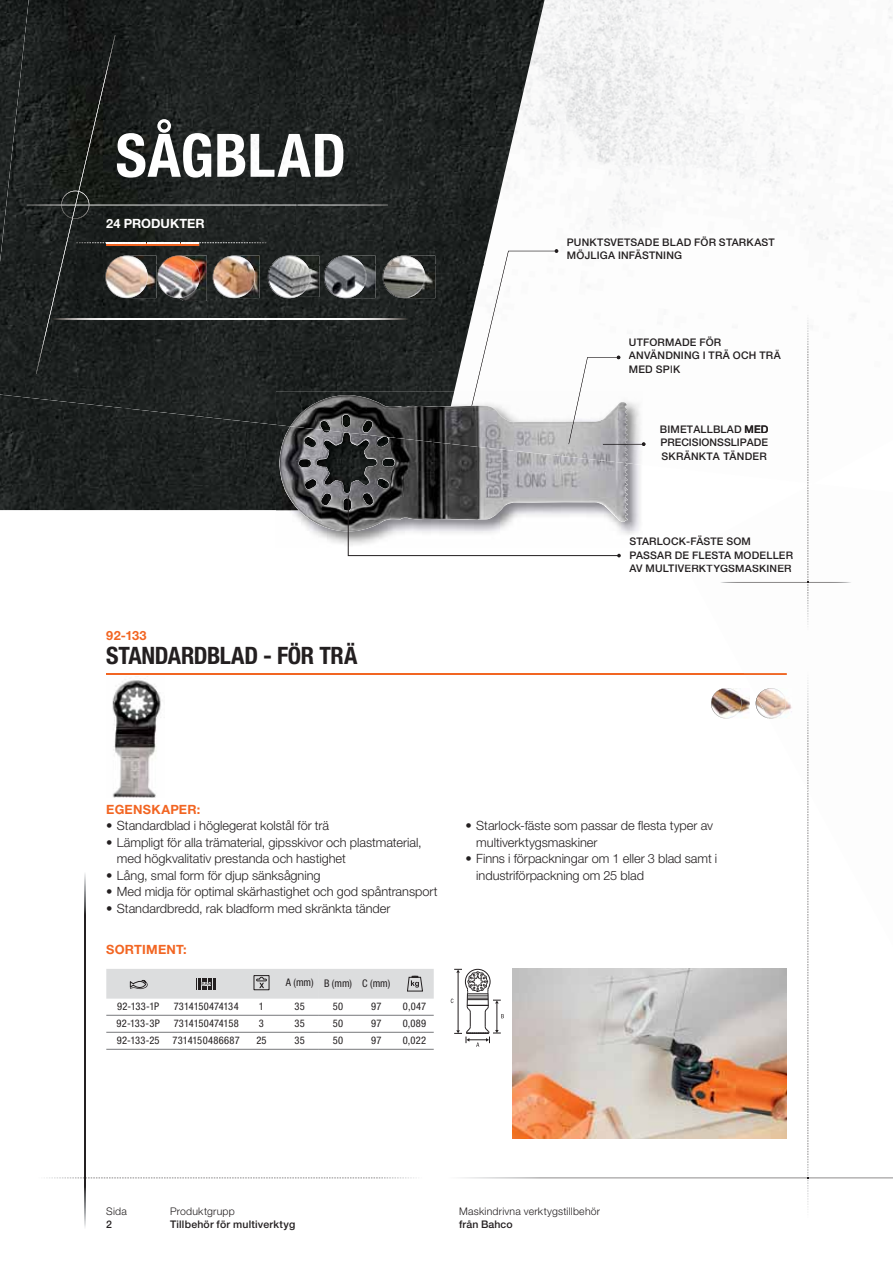
<style>
.page{position:relative;width:893px;height:1263px;background:#fff}
.page>*{position:absolute;margin:0;border:0;box-sizing:border-box;transform-origin:0 0}
.t1{font:700 condensed 24px "Helvetica Neue LT Std";letter-spacing:-.015em;color:#231f20}
.t2{font:300 12.75px/16.5px "Helvetica Neue LT Std";color:#231f20}
.t3{font:700 12.75px "Helvetica Neue LT Std";letter-spacing:.02em;color:#f26522}
.t4{font:700 12.75px "Helvetica Neue LT Std";letter-spacing:.005em;color:#fff}
.t5{font:500 10.5px/13.5px "Helvetica Neue LT Std";letter-spacing:.02em;color:#231f20}
.t6{font:condensed 10.5px "Helvetica Neue LT Std";letter-spacing:.02em;color:#231f20}
.t7{font:300 10.5px "Helvetica Neue LT Std";letter-spacing:.02em;color:#231f20}
.t8{font:condensed 10.5px "Helvetica Neue LT Std";letter-spacing:-.01em;color:#231f20}
</style>
<div class="page">
<img style="left:0;top:425px;width:276px;height:85px">
<hr style="left:106px;top:1015px;width:213px;height:1px;background:#77787b">
<hr style="left:319px;top:1015px;width:115px;height:1px;background:#77787b">
<hr style="left:106px;top:1032px;width:213px;height:1px;background:#77787b">
<hr style="left:319px;top:1032px;width:115px;height:1px;background:#77787b">
<hr style="left:106px;top:1049px;width:213px;height:1px;background:#77787b">
<hr style="left:319px;top:1049px;width:115px;height:1px;background:#77787b">
<img style="left:85px;top:873px;width:1px;height:354px">
<img style="left:808px;top:1011px;width:1px;height:194px">
<hr style="left:106px;top:673px;width:681px;height:2px;background:#f26522">
<img style="left:112px;top:680px;width:49px;height:117px">
<img style="left:276px;top:465px;width:364px;height:79px">
<img style="left:276px;top:426px;width:3px;height:84px">
<svg style="left:630px;top:536px;width:10px;height:8px"></svg>
<img style="left:279px;top:426px;width:350px;height:105px">
<svg style="left:451px;top:968px;width:53px;height:79px"></svg>
<svg style="left:345px;top:495px;width:276px;height:62px"></svg>
<img style="left:512px;top:969px;width:275px;height:169px">
<svg style="left:106px;top:969px;width:328px;height:30px"></svg>
<img style="left:214px;top:1178px;width:200px;height:1px">
<img style="left:469px;top:1178px;width:424px;height:1px">
<img style="left:544px;top:0;width:294px;height:345px">
<img style="left:636px;top:416px;width:173px;height:68px">
<img style="left:0;top:0;width:544px;height:265px">
<img style="left:0;top:265px;width:471px;height:160px">
<img style="left:36px;top:35px;width:79px;height:339px">
<img style="left:808px;top:315px;width:1px;height:168px">
<img style="left:52px;top:319px;width:355px;height:1px">
<img style="left:383px;top:256px;width:42px;height:42px">
<img style="left:383px;top:256px;width:41px;height:41px">
<img style="left:27px;top:205px;width:361px;height:1px">
<img style="left:106px;top:244px;width:93px;height:2px">
<img style="left:198px;top:243px;width:68px;height:1px">
<svg style="left:76px;top:243px;width:122px;height:1px"></svg>
<img style="left:61px;top:206px;width:28px;height:13px">
<img style="left:63px;top:191px;width:26px;height:7px">
<svg style="left:61px;top:198px;width:28px;height:8px"></svg>
<img style="left:148px;top:256px;width:9px;height:42px">
<img style="left:105px;top:256px;width:43px;height:42px">
<img style="left:105px;top:277px;width:22px;height:21px">
<svg style="left:471px;top:249px;width:87px;height:143px"></svg>
<img style="left:255px;top:256px;width:5px;height:42px">
<img style="left:213px;top:256px;width:42px;height:42px">
<img style="left:178px;top:256px;width:29px;height:45px">
<img style="left:158px;top:256px;width:42px;height:42px">
<img style="left:157px;top:279px;width:19px;height:19px">
<img style="left:157px;top:256px;width:20px;height:19px">
<img style="left:310px;top:256px;width:9px;height:41px">
<img style="left:268px;top:297px;width:28px;height:1px">
<img style="left:268px;top:256px;width:42px;height:41px">
<img style="left:324px;top:256px;width:42px;height:42px">
<img style="left:325px;top:256px;width:41px;height:41px">
<img style="left:574px;top:446px;width:69px;height:19px">
<img style="left:454px;top:392px;width:22px;height:3px">
<img style="left:276px;top:392px;width:178px;height:34px">
<img style="left:471px;top:392px;width:4px;height:3px">
<img style="left:290px;top:395px;width:339px;height:68px">
<svg style="left:568px;top:356px;width:77px;height:90px"></svg>
<img style="left:117px;top:119px;width:226px;height:59px">
<img style="left:107px;top:218px;width:97px;height:10px">
<img style="left:655px;top:426px;width:108px;height:7px">
<img style="left:655px;top:439px;width:102px;height:8px">
<img style="left:654px;top:451px;width:103px;height:10px">
<img style="left:568px;top:236px;width:207px;height:10px">
<img style="left:568px;top:250px;width:113px;height:9px">
<img style="left:630px;top:336px;width:91px;height:9px">
<img style="left:629px;top:356px;width:16px;height:3px">
<img style="left:630px;top:365px;width:15px;height:8px">
<img style="left:711px;top:484px;width:98px;height:463px">
<img style="left:808px;top:486px;width:1px;height:144px">
<img style="left:720px;top:582px;width:131px;height:1px">
<img style="left:808px;top:672px;width:1px;height:119px">
<img style="left:744px;top:673px;width:43px;height:2px">
<img style="left:757px;top:688px;width:14px;height:30px">
<img style="left:771px;top:688px;width:21px;height:30px">
<img style="left:711px;top:536px;width:40px;height:10px">
<img style="left:711px;top:551px;width:82px;height:8px">
<img style="left:711px;top:565px;width:80px;height:8px">
<p class="t4" style="left:106px;top:219px;width:100px">24 PRODUKTER</p>
<p class="t3" style="left:106px;top:631px;width:42px">92-133</p>
<h1 class="t1" style="left:106px;top:641px;width:253px">STANDARDBLAD - FÖR TRÄ</h1>
<p class="t5" style="left:567px;top:235px;width:209px">PUNKTSVETSADE BLAD FÖR STARKAST<br>MÖJLIGA INFÄSTNING</p>
<p class="t5" style="left:629px;top:335px;width:153px">UTFORMADE FÖR<br>ANVÄNDNING I TRÄ OCH TRÄ<br>MED SPIK</p>
<p class="t5" style="left:660px;top:422px;width:110px;text-align:justify">BIMETALLBLAD ME D PRECISIONSSLIPADE SKRÄNKTA TÄNDER</p>
<p class="t5" style="left:629px;top:535px;width:165px">STARLOCK-FÄSTE SOM<br>PASSAR DE FLESTA MODELLER<br>AV MULTIVERKTYGSMASKINER</p>
<p class="t3" style="left:106px;top:805px;width:96px">EGENSKAPER:</p>
<p class="t2" style="left:106px;top:819px;width:224px">• Standardblad i höglegerat kolstål för trä</p>
<p class="t2" style="left:117px;top:836px;width:306px;text-indent:-11px">• Lämpligt för alla trämaterial, gipsskivor och plastmaterial, med högkvalitativ prestanda och hastighet</p>
<p class="t2" style="left:106px;top:869px;width:216px">• Lång, smal form för djup sänksågning</p>
<p class="t2" style="left:106px;top:885px;width:333px">• Med midja för optimal skärhastighet och god spåntransport</p>
<p class="t2" style="left:106px;top:902px;width:286px">• Standardbredd, rak bladform med skränkta tänder</p>
<p class="t3" style="left:106px;top:945px;width:82px">SORTIMENT:</p>
<p class="t6" style="left:286px;top:977px;width:106px">A (mm) B (mm) C (mm)</p>
<p class="t6" style="left:117px;top:1000px;width:44px">92-133-1P</p>
<p class="t8" style="left:174px;top:1000px;width:67px">7314150474134</p>
<p class="t6" style="left:259px;top:1000px;width:7px">1</p>
<p class="t6" style="left:295px;top:1000px;width:12px">35</p>
<p class="t6" style="left:333px;top:1000px;width:12px">50</p>
<p class="t6" style="left:371px;top:1000px;width:12px">97</p>
<p class="t6" style="left:403px;top:1000px;width:25px">0,047</p>
<p class="t6" style="left:117px;top:1017px;width:45px">92-133-3P</p>
<p class="t8" style="left:174px;top:1017px;width:67px">7314150474158</p>
<p class="t6" style="left:259px;top:1017px;width:7px">3</p>
<p class="t6" style="left:295px;top:1017px;width:12px">35</p>
<p class="t6" style="left:333px;top:1017px;width:12px">50</p>
<p class="t6" style="left:371px;top:1017px;width:12px">97</p>
<p class="t6" style="left:403px;top:1017px;width:25px">0,089</p>
<p class="t6" style="left:117px;top:1034px;width:125px">92-133-25 7314150486687</p>
<p class="t6" style="left:256px;top:1034px;width:12px">25</p>
<p class="t6" style="left:295px;top:1034px;width:12px">35</p>
<p class="t6" style="left:333px;top:1034px;width:12px">50</p>
<p class="t6" style="left:371px;top:1034px;width:12px">97</p>
<p class="t6" style="left:403px;top:1034px;width:25px">0,022</p>
<p class="t2" style="left:476px;top:819px;width:238px;text-indent:-11px">• Starlock-fäste som passar de flesta typer av multiverktygsmaskiner</p>
<p class="t2" style="left:476px;top:852px;width:243px;text-indent:-11px">• Finns i förpackningar om 1 eller 3 blad samt i industriförpackning om 25 blad</p>
<p class="t7" style="left:106px;top:1208px;width:22px">Sida</p>
<p class="t5" style="left:106px;top:1217px;width:7px">2</p>
<p class="t7" style="left:170px;top:1208px;width:66px">Produktgrupp</p>
<p class="t5" style="left:170px;top:1217px;width:127px">Tillbehör för multiverktyg</p>
<p class="t7" style="left:459px;top:1208px;width:142px">Maskindrivna verktygstillbehör</p>
<p class="t5" style="left:459px;top:1217px;width:55px">från Bahco</p>
</div>
